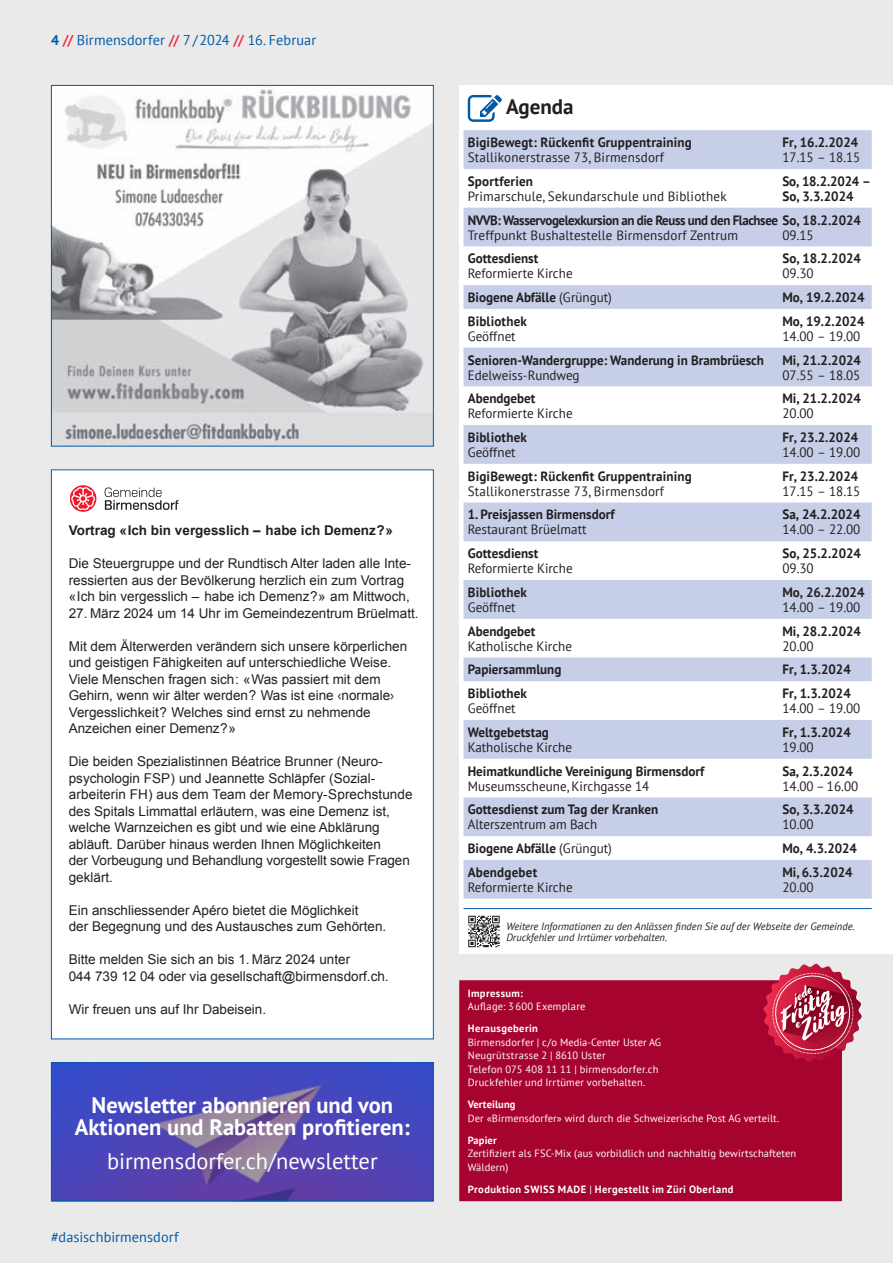
<style>
.page{position:relative;width:893px;height:1263px;background:#eaeaea}
.page>*{position:absolute;margin:0;border:0;box-sizing:border-box;transform-origin:0 0}
.t1{font:700 22.5px/21.8px "PT Sans";color:#fff;text-align:center}
.t2{font:22.5px "PT Sans";color:#fff}
.t3{font:700 21px "PT Sans";letter-spacing:-.005em;color:#231f20}
.t4{font:14.25px "PT Sans";letter-spacing:.005em;color:#0159a9}
.t5{font:13.5px/16.5px "Arial";color:#231f20}
.t6{font:700 13.5px/15px "PT Sans";color:#231f20}
.t7{font:13.5px "PT Sans";color:#231f20}
.t8{font:700 13.5px "PT Sans";letter-spacing:-.03em;color:#231f20;scale:.96 1}
.t9{font:700 13.5px "Arial";color:#231f20}
.t10{font:10.5px/13.5px "PT Sans";letter-spacing:.01em;color:#fff}
.t11{font:italic 10.5px/11.6px "PT Sans";color:#231f20}
.t12{font:700 10.5px "PT Sans";letter-spacing:.04em;color:#fff}
.t13{font:700 10.5px "PT Sans";letter-spacing:.01em;color:#fff}
.s1{font-weight:700}
.s2{font-weight:700;color:#ee2f4c}
.s3{font-family:"PT Sans"}
.s4{font-weight:400}
</style>
<div class="page">
<img style="left:53px;top:87px;width:379px;height:357px">
<div style="left:51px;top:85px;width:383px;height:361px;border:1px solid #0159a9"></div>
<div style="left:51px;top:470px;width:382px;height:569px;background:#fff"></div>
<svg style="left:70px;top:485px;width:26px;height:27px"></svg>
<svg style="left:105px;top:487px;width:73px;height:23px"></svg>
<svg style="left:71px;top:487px;width:24px;height:23px"></svg>
<div style="left:459px;top:980px;width:383px;height:221px;background:#a7032f"></div>
<svg style="left:763px;top:964px;width:99px;height:98px"></svg>
<img style="left:53px;top:1064px;width:379px;height:135px">
<div style="left:51px;top:1062px;width:383px;height:139px;border:1px solid #0159a9"></div>
<div style="left:459px;top:85px;width:434px;height:869px;background:#fff"></div>
<svg style="left:463px;top:130px;width:409px;height:769px;fill:#cbd1e9"></svg>
<svg style="left:468px;top:95px;width:34px;height:27px"></svg>
<hr style="left:463px;top:908px;width:409px;height:1px;background:#0159a9">
<svg style="left:468px;top:916px;width:32px;height:31px"></svg>
<p class="t4" style="left:51px;top:31px;width:267px"><span class="s1">4</span> <span class="s2">//</span> Birmensdorfer <span class="s2">//</span> 7/2024 <span class="s2">//</span> 16. Februar</p>
<p class="t9" style="left:69px;top:522px;width:326px">Vortrag «Ich bin vergesslich – habe ich Demenz?»</p>
<p class="t5" style="left:69px;top:555px;width:344px">Die Steuergruppe und der Rundtisch Alter laden alle Inte&shy;ressierten aus der Bevölkerung herzlich ein zum Vortrag «Ich bin vergesslich – habe ich Demenz?» am Mittwoch,</p>
<p class="t5" style="left:69px;top:605px;width:351px">27. März 2024 um 14 Uhr im Gemeindezentrum Brüelmatt.</p>
<p class="t5" style="left:69px;top:638px;width:340px">Mit dem Älterwerden verändern sich unsere körperlichen und geistigen Fähigkeiten auf unterschiedliche Weise.<br>Viele Menschen fragen sich: «Was passiert mit dem Gehirn, wenn wir älter werden? Was ist eine <span class="s3">‹</span>normale<span class="s3">› </span>Vergesslichkeit? Welches sind ernst zu nehmende Anzeichen einer Demenz?»</p>
<p class="t5" style="left:69px;top:753px;width:345px">Die beiden Spezialistinnen Béatrice Brunner (Neuro&shy;psychologin FSP) und Jeannette Schläpfer (Sozial&shy;arbeiterin FH) aus dem Team der Memory-Sprechstunde des Spitals Limmattal erläutern, was eine Demenz ist, welche Warnzeichen es gibt und wie eine Abklärung abläuft. Darüber hinaus werden Ihnen Möglichkeiten<br>der Vorbeugung und Behandlung vorgestellt sowie Fragen geklärt.</p>
<p class="t5" style="left:69px;top:902px;width:319px">Ein anschliessender Apéro bietet die Möglichkeit<br>der Begegnung und des Austausches zum Gehörten.</p>
<p class="t5" style="left:69px;top:951px;width:321px">Bitte melden Sie sich an bis 1. März 2024 unter<br>044 739 12 04 oder via gesellschaft@birmensdorf.ch.</p>
<p class="t5" style="left:69px;top:1001px;width:199px">Wir freuen uns auf Ihr Dabeisein.</p>
<h1 class="t1" style="left:75px;top:1094px;width:336px">Newsletter abonnieren und von<br>Aktionen und Rabatten profitieren:</h1>
<h1 class="t2" style="left:107px;top:1147px;width:272px">birmensdorfer.ch/newsletter</h1>
<p class="t4" style="left:51px;top:1227px;width:129px">#dasischbirmensdorf</p>
<h2 class="t3" style="left:506px;top:92px;width:69px">Agenda</h2>
<p class="t6" style="left:468px;top:135px;width:226px">BigiBewegt: Rückenfit Gruppentraining</p>
<p class="t7" style="left:468px;top:149px;width:198px">Stallikonerstrasse 73, Birmensdorf</p>
<p class="t6" style="left:782px;top:135px;width:77px">Fr, 16.2.2024</p>
<p class="t7" style="left:782px;top:149px;width:80px">17.15 – 18.15</p>
<p class="t6" style="left:782px;top:173px;width:90px">So, 18.2.2024 –<br>So, 3.3.2024</p>
<p class="t8" style="left:468px;top:211px;width:411px">NVVB: Wasservogelexkursion an die Reuss und den Flachsee So, 18.2.2024</p>
<p class="t7" style="left:468px;top:226px;width:272px">Treffpunkt Bushaltestelle Birmensdorf Zentrum</p>
<p class="t7" style="left:782px;top:226px;width:33px">09.15</p>
<p class="t6" style="left:468px;top:251px;width:72px">Gottesdienst</p>
<p class="t7" style="left:468px;top:265px;width:106px">Reformierte Kirche</p>
<p class="t6" style="left:468px;top:173px;width:67px">Sportferien</p>
<p class="t7" style="left:468px;top:187px;width:260px">Primarschule, Sekundarschule und Bibliothek</p>
<p class="t6" style="left:782px;top:251px;width:80px">So, 18.2.2024</p>
<p class="t7" style="left:782px;top:265px;width:33px">09.30</p>
<p class="t6" style="left:468px;top:290px;width:146px">Biogene Abfälle <span class="s4">(Grüngut)</span></p>
<p class="t6" style="left:782px;top:290px;width:84px">Mo, 19.2.2024</p>
<p class="t6" style="left:468px;top:313px;width:61px">Bibliothek</p>
<p class="t7" style="left:468px;top:327px;width:50px">Geöffnet</p>
<p class="t6" style="left:782px;top:313px;width:84px">Mo, 19.2.2024</p>
<p class="t7" style="left:782px;top:327px;width:80px">14.00 – 19.00</p>
<p class="t6" style="left:468px;top:352px;width:298px">Senioren-Wandergruppe: Wanderung in Brambrüesch</p>
<p class="t7" style="left:468px;top:366px;width:113px">Edelweiss-Rundweg</p>
<p class="t6" style="left:782px;top:352px;width:80px">Mi, 21.2.2024</p>
<p class="t7" style="left:782px;top:366px;width:80px">07.55 – 18.05</p>
<p class="t6" style="left:468px;top:391px;width:69px">Abendgebet</p>
<p class="t7" style="left:468px;top:405px;width:106px">Reformierte Kirche</p>
<p class="t6" style="left:782px;top:391px;width:80px">Mi, 21.2.2024</p>
<p class="t7" style="left:782px;top:405px;width:33px">20.00</p>
<p class="t6" style="left:468px;top:429px;width:61px">Bibliothek</p>
<p class="t7" style="left:468px;top:444px;width:50px">Geöffnet</p>
<p class="t6" style="left:782px;top:429px;width:77px">Fr, 23.2.2024</p>
<p class="t7" style="left:782px;top:444px;width:80px">14.00 – 19.00</p>
<p class="t6" style="left:468px;top:468px;width:226px">BigiBewegt: Rückenfit Gruppentraining</p>
<p class="t7" style="left:468px;top:482px;width:198px">Stallikonerstrasse 73, Birmensdorf</p>
<p class="t6" style="left:782px;top:468px;width:77px">Fr, 23.2.2024</p>
<p class="t7" style="left:782px;top:482px;width:80px">17.15 – 18.15</p>
<p class="t6" style="left:468px;top:507px;width:148px">1. Preisjassen Birmensdorf</p>
<p class="t7" style="left:468px;top:521px;width:120px">Restaurant Brüelmatt</p>
<p class="t6" style="left:782px;top:507px;width:79px">Sa, 24.2.2024</p>
<p class="t7" style="left:782px;top:521px;width:80px">14.00 – 22.00</p>
<p class="t6" style="left:468px;top:546px;width:72px">Gottesdienst</p>
<p class="t7" style="left:468px;top:560px;width:106px">Reformierte Kirche</p>
<p class="t6" style="left:782px;top:546px;width:80px">So, 25.2.2024</p>
<p class="t7" style="left:782px;top:560px;width:33px">09.30</p>
<p class="t6" style="left:468px;top:584px;width:61px">Bibliothek</p>
<p class="t7" style="left:468px;top:598px;width:50px">Geöffnet</p>
<p class="t6" style="left:782px;top:584px;width:84px">Mo, 26.2.2024</p>
<p class="t7" style="left:782px;top:598px;width:80px">14.00 – 19.00</p>
<p class="t6" style="left:468px;top:623px;width:69px">Abendgebet</p>
<p class="t7" style="left:468px;top:637px;width:106px">Katholische Kirche</p>
<p class="t6" style="left:782px;top:623px;width:80px">Mi, 28.2.2024</p>
<p class="t7" style="left:782px;top:637px;width:33px">20.00</p>
<p class="t6" style="left:468px;top:662px;width:95px">Papiersammlung</p>
<p class="t6" style="left:782px;top:662px;width:70px">Fr, 1.3.2024</p>
<p class="t6" style="left:468px;top:686px;width:61px">Bibliothek</p>
<p class="t7" style="left:468px;top:700px;width:50px">Geöffnet</p>
<p class="t6" style="left:782px;top:686px;width:70px">Fr, 1.3.2024</p>
<p class="t7" style="left:782px;top:700px;width:80px">14.00 – 19.00</p>
<p class="t6" style="left:468px;top:724px;width:83px">Weltgebetstag</p>
<p class="t7" style="left:468px;top:738px;width:106px">Katholische Kirche</p>
<p class="t6" style="left:782px;top:724px;width:70px">Fr, 1.3.2024</p>
<p class="t7" style="left:782px;top:738px;width:33px">19.00</p>
<p class="t6" style="left:468px;top:763px;width:238px">Heimatkundliche Vereinigung Birmensdorf</p>
<p class="t7" style="left:468px;top:777px;width:183px">Museumsscheune, Kirchgasse 14</p>
<p class="t6" style="left:782px;top:763px;width:72px">Sa, 2.3.2024</p>
<p class="t7" style="left:782px;top:777px;width:77px">14.00 – 16.00</p>
<p class="t6" style="left:468px;top:802px;width:192px">Gottesdienst zum Tag der Kranken</p>
<p class="t7" style="left:468px;top:816px;width:131px">Alterszentrum am Bach</p>
<p class="t6" style="left:782px;top:802px;width:73px">So, 3.3.2024</p>
<p class="t7" style="left:782px;top:816px;width:33px">10.00</p>
<p class="t6" style="left:468px;top:840px;width:146px">Biogene Abfälle <span class="s4">(Grüngut)</span></p>
<p class="t6" style="left:782px;top:840px;width:76px">Mo, 4.3.2024</p>
<p class="t6" style="left:468px;top:864px;width:71px">Abendgebet</p>
<p class="t7" style="left:468px;top:878px;width:106px">Reformierte Kirche</p>
<p class="t6" style="left:782px;top:864px;width:72px">Mi, 6.3.2024</p>
<p class="t7" style="left:782px;top:878px;width:33px">20.00</p>
<p class="t11" style="left:506px;top:920px;width:350px">Weitere Informationen zu den Anlässen finden Sie auf der Webseite der Gemeinde.<br>Druckfehler und Irrtümer vorbehalten.</p>
<p class="t12" style="left:468px;top:986px;width:57px">Impressum:</p>
<p class="t10" style="left:468px;top:999px;width:119px">Auflage: 3600 Exemplare</p>
<p class="t12" style="left:468px;top:1021px;width:72px">Herausgeberin</p>
<p class="t10" style="left:468px;top:1035px;width:195px">Birmensdorfer | c/o Media-Center Uster AG Neugrütstrasse 2 | 8610 Uster<br>Telefon 075 408 11 11 | birmensdorfer.ch Druckfehler und Irrtümer vorbehalten.</p>
<p class="t13" style="left:468px;top:1097px;width:49px">Verteilung</p>
<p class="t10" style="left:468px;top:1111px;width:313px">Der «Birmensdorfer» wird durch die Schweizerische Post AG verteilt.</p>
<p class="t12" style="left:468px;top:1133px;width:30px">Papier</p>
<p class="t10" style="left:468px;top:1146px;width:330px">Zertifiziert als FSC-Mix (aus vorbildlich und nachhaltig bewirtschafteten<br>Wäldern)</p>
<p class="t12" style="left:468px;top:1182px;width:267px">Produktion SWISS MADE <span class="s4">|</span> Hergestellt im Züri Oberland</p>
</div>
